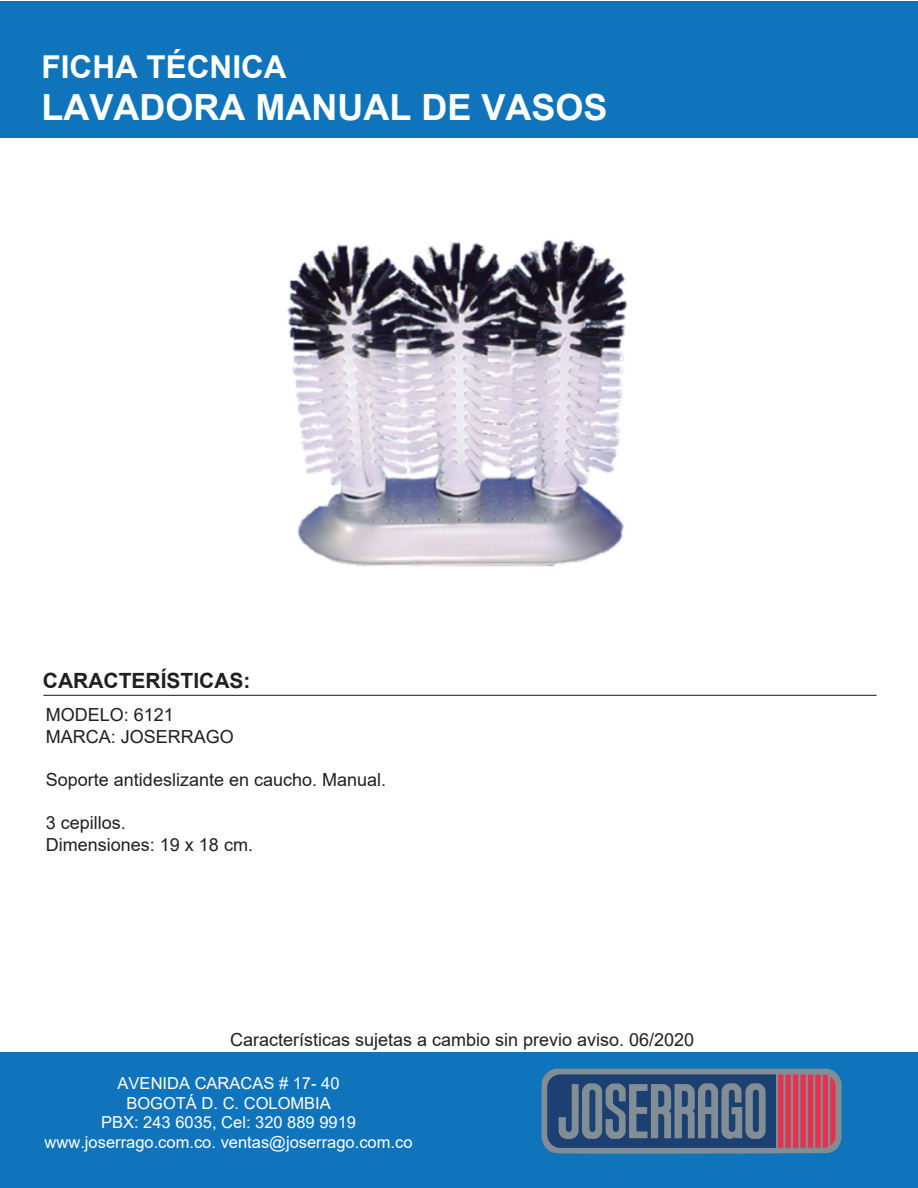
<style>
.page{position:relative;width:918px;height:1188px;background:#fff}
.page>*{position:absolute;margin:0;border:0;box-sizing:border-box;transform-origin:0 0}
.t1{font:700 36px "Arial";color:#fff}
.t2{font:700 31.5px "Arial";color:#fff}
.t3{font:700 21px "Arial";color:#231f20}
.t4{font:18px/21.6px "Arial";color:#231f20}
.t5{font:16.5px/19.8px "Arial";color:#fff;text-align:center}
</style>
<div class="page">
<div style="left:0;top:1053px;width:918px;height:135px;background:#1074bc"></div>
<div style="left:0;top:1px;width:918px;height:137px;background:#1074bc"></div>
<svg style="left:542px;top:1069px;width:300px;height:85px;background:#676580"></svg>
<hr style="left:43px;top:695px;width:834px;height:1px;background:#1e1013">
<img style="left:287px;top:240px;width:341px;height:327px">
<h2 class="t2" style="left:42px;top:44px;width:246px">FICHA TÉCNICA</h2>
<h1 class="t1" style="left:41px;top:82px;width:567px">LAVADORA MANUAL DE VASOS</h1>
<p class="t3" style="left:43px;top:666px;width:209px">CARACTERÍSTICAS:</p>
<p class="t4" style="left:46px;top:704px;width:190px">MODELO: 6121<br>MARCA: JOSERRAGO</p>
<p class="t4" style="left:46px;top:769px;width:342px">Soporte antideslizante en caucho. Manual.</p>
<p class="t4" style="left:46px;top:812px;width:209px">3 cepillos.<br>Dimensiones: 19 x 18 cm.</p>
<p class="t4" style="left:230px;top:1029px;width:466px">Características sujetas a cambio sin previo aviso. 06/2020</p>
<p class="t5" style="left:45px;top:1073px;width:369px">AVENIDA CARACAS # 17- 40<br>BOGOTÁ D. C. COLOMBIA<br>PBX: 243 6035, Cel: 320 889 9919 www.joserrago.com.co. ventas@joserrago.com.co</p>
</div>
